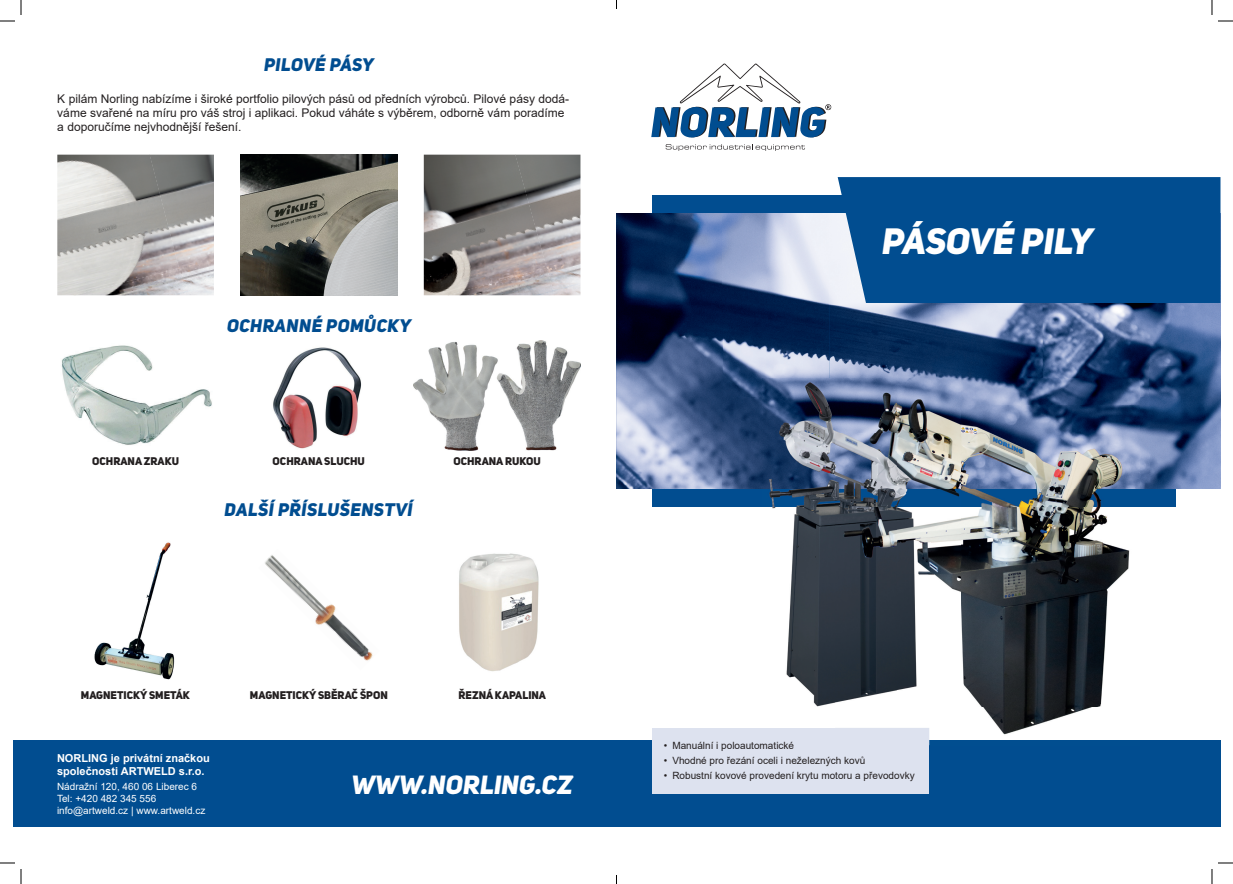
<style>
.page{position:relative;width:1233px;height:884px;background:#fff}
.page>*{position:absolute;margin:0;border:0;box-sizing:border-box;transform-origin:0 0}
.t1{font:36.2px "Uni Sans Heavy Italic CAPS";letter-spacing:-.005em;color:#fff}
.t2{font:26.1px "Uni Sans Heavy Italic CAPS";color:#fff}
.t3{font:18px "Uni Sans Heavy Italic CAPS";letter-spacing:.02em;color:#014d90}
.t4{font:12px/14.4px "Arial";color:#231f20}
.t5{font:11px "Uni Sans Heavy CAPS";color:#231f20}
.t6{font:700 11px/13.2px "Arial";color:#fff}
.t7{font:10px "Arial";color:#231f20}
.t8{font:10px/12px "Arial";color:#fff}
</style>
<div class="page">
<svg style="left:651px;top:64px;width:180px;height:73px"></svg>
<svg style="left:665px;top:144px;width:140px;height:7px"></svg>
<div style="left:652px;top:195px;width:524px;height:36px;background:#014d90"></div>
<div style="left:652px;top:470px;width:524px;height:36px;background:#014d90"></div>
<img style="left:616px;top:214px;width:533px;height:91px">
<img style="left:1149px;top:303px;width:71px;height:186px">
<img style="left:616px;top:305px;width:213px;height:92px">
<img style="left:829px;top:305px;width:213px;height:73px">
<img style="left:1042px;top:305px;width:107px;height:92px">
<img style="left:616px;top:397px;width:146px;height:92px">
<img style="left:1140px;top:397px;width:9px;height:92px">
<div style="left:837px;top:177px;width:383px;height:126px;background:#014d90"></div>
<div style="left:615px;top:740px;width:605px;height:87px;background:#014d90"></div>
<div style="left:652px;top:728px;width:277px;height:65px;background:#dde2ef"></div>
<img style="left:762px;top:378px;width:198px;height:329px">
<img style="left:960px;top:378px;width:180px;height:329px">
<img style="left:983px;top:707px;width:109px;height:28px">
<div style="left:12px;top:740px;width:604px;height:87px;background:#014d90"></div>
<img style="left:94px;top:542px;width:81px;height:138px">
<img style="left:240px;top:155px;width:157px;height:140px">
<img style="left:424px;top:155px;width:91px;height:140px">
<img style="left:515px;top:155px;width:65px;height:140px">
<img style="left:447px;top:268px;width:107px;height:27px">
<img style="left:57px;top:155px;width:92px;height:140px">
<img style="left:149px;top:155px;width:65px;height:140px">
<img style="left:74px;top:268px;width:112px;height:27px">
<img style="left:61px;top:345px;width:151px;height:100px">
<img style="left:273px;top:347px;width:89px;height:102px">
<img style="left:414px;top:341px;width:166px;height:109px">
<img style="left:265px;top:555px;width:108px;height:106px">
<img style="left:459px;top:553px;width:80px;height:119px">
<svg style="left:1218px;top:20px;width:15px;height:2px"></svg>
<svg style="left:1218px;top:862px;width:15px;height:2px"></svg>
<svg style="left:0;top:0;width:22px;height:22px"></svg>
<svg style="left:0;top:862px;width:22px;height:22px"></svg>
<svg style="left:1211px;top:0;width:1px;height:15px"></svg>
<svg style="left:1211px;top:869px;width:1px;height:15px"></svg>
<h3 class="t3" style="left:264px;top:53px;width:111px">PILOVÉ PÁSY</h3>
<p class="t4" style="left:57px;top:91px;width:513px">K pilám Norling nabízíme i široké portfolio pilových pásů od předních výrobců. Pilové pásy dodá&shy;váme svařené na míru pro váš stroj i aplikaci. Pokud váháte s výběrem, odborně vám poradíme a doporučíme nejvhodnější řešení.</p>
<h3 class="t3" style="left:227px;top:315px;width:185px">OCHRANNÉ POMŮCKY</h3>
<p class="t5" style="left:92px;top:454px;width:88px">OCHRANA ZRAKU</p>
<p class="t5" style="left:273px;top:454px;width:94px">OCHRANA SLUCHU</p>
<p class="t5" style="left:453px;top:454px;width:89px">OCHRANA RUKOU</p>
<h3 class="t3" style="left:225px;top:498px;width:190px">DALŠÍ PŘÍSLUŠENSTVÍ</h3>
<p class="t5" style="left:81px;top:687px;width:110px">MAGNETICKÝ SMETÁK</p>
<p class="t5" style="left:250px;top:687px;width:139px">MAGNETICKÝ SBĚRAČ ŠPON</p>
<p class="t5" style="left:458px;top:687px;width:89px">ŘEZNÁ KAPALINA</p>
<p class="t6" style="left:57px;top:751px;width:154px">NORLING je privátní značkou společnosti ARTWELD s.r.o.</p>
<p class="t8" style="left:57px;top:780px;width:150px">Nádražní 120, 460 06 Liberec 6<br>Tel: +420 482 345 556 info@artweld.cz | www.artweld.cz</p>
<h2 class="t2" style="left:351px;top:768px;width:223px">WWW.NORLING.CZ</h2>
<h1 class="t1" style="left:882px;top:219px;width:212px">PÁSOVÉ PILY</h1>
<p class="t7" style="left:664px;top:739px;width:132px">• Manuální i poloautomatické</p>
<p class="t7" style="left:664px;top:754px;width:203px">• Vhodné pro řezání oceli i neželezných kovů</p>
<p class="t7" style="left:664px;top:768px;width:252px">• Robustní kovové provedení krytu motoru a převodovky</p>
</div>
